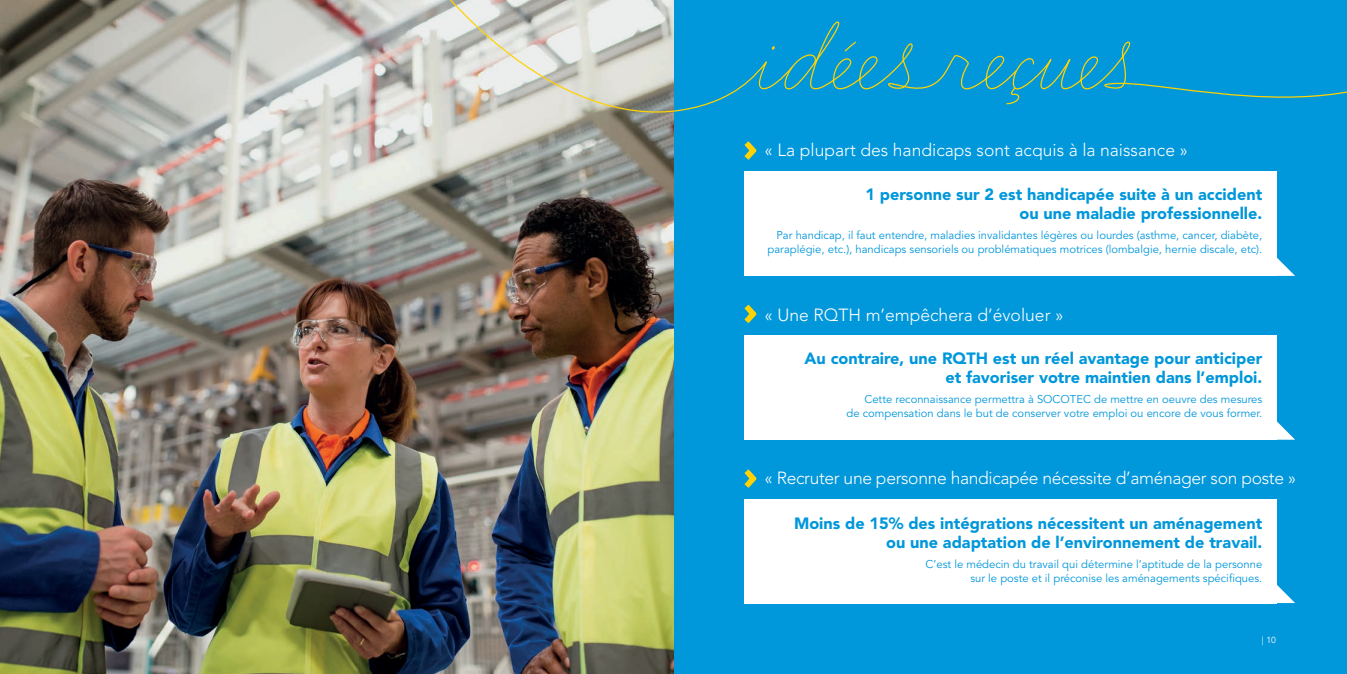
<style>
.page{position:relative;width:1347px;height:674px;background:#fff}
.page>*{position:absolute;margin:0;border:0;box-sizing:border-box;transform-origin:0 0}
.t1{font:300 17.5px "Avenir LT Std";color:#fff}
.t2{font:300 17.5px "Avenir LT Std";letter-spacing:-.02em;color:#fff}
.t3{font:900 16.25px/19.5px "Avenir LT Std";color:#0097db;text-align:right}
.t4{font:11.25px/13.5px "Avenir LT Std";color:#0097db;text-align:right}
.t5{font:8.75px "Avenir LT Std";color:#fff}
</style>
<div class="page">
<div style="left:602px;top:0;width:744px;height:673px;background:#0097db"></div>
<img style="left:0;top:0;width:673px;height:673px">
<svg style="left:371px;top:0;width:410px;height:130px"></svg>
<svg style="left:1022px;top:41px;width:324px;height:57px"></svg>
<svg style="left:781px;top:21px;width:241px;height:84px"></svg>
<div style="left:744px;top:335px;width:532px;height:104px;background:#fff"></div>
<div style="left:744px;top:498px;width:532px;height:104px;background:#fff"></div>
<svg style="left:744px;top:141px;width:12px;height:19px"></svg>
<svg style="left:744px;top:304px;width:12px;height:19px"></svg>
<svg style="left:744px;top:469px;width:12px;height:18px"></svg>
<svg style="left:1276px;top:411px;width:19px;height:28px"></svg>
<svg style="left:1276px;top:574px;width:18px;height:28px"></svg>
<div style="left:744px;top:172px;width:532px;height:104px;background:#fff"></div>
<svg style="left:1276px;top:247px;width:19px;height:29px"></svg>
<h1 class="t1" style="left:764px;top:139px;width:425px">« La plupart des handicaps sont acquis à la naissance »</h1>
<h2 class="t3" style="left:865px;top:184px;width:398px">1 personne sur 2 est handicapée suite à un accident ou une maladie professionnelle.</h2>
<p class="t4" style="left:767px;top:229px;width:496px">Par handicap, il faut entendre, maladies invalidantes légères ou lourdes (asthme, cancer, diabète, paraplégie, etc.), handicaps sensoriels ou problématiques motrices (lombalgie, hernie discale, etc).</p>
<h1 class="t1" style="left:764px;top:304px;width:300px">« Une RQTH m’empêchera d’évoluer »</h1>
<h2 class="t3" style="left:804px;top:348px;width:459px">Au contraire, une RQTH est un réel avantage pour anticiper et favoriser votre maintien dans l’emploi.</h2>
<p class="t4" style="left:846px;top:392px;width:417px">Cette reconnaissance permettra à SOCOTEC de mettre en oeuvre des mesures<br>de compensation dans le but de conserver votre emploi ou encore de vous former.</p>
<h1 class="t2" style="left:764px;top:467px;width:533px">« Recruter une personne handicapée nécessite d’aménager son poste »</h1>
<h2 class="t3" style="left:794px;top:513px;width:470px">Moins de 15% des intégrations nécessitent un aménagement ou une adaptation de l’environnement de travail.</h2>
<p class="t4" style="left:925px;top:557px;width:338px">C’est le médecin du travail qui détermine l’aptitude de la personne sur le poste et il préconise les aménagements spécifiques.</p>
<p class="t5" style="left:1261px;top:634px;width:16px">| 10</p>
</div>
